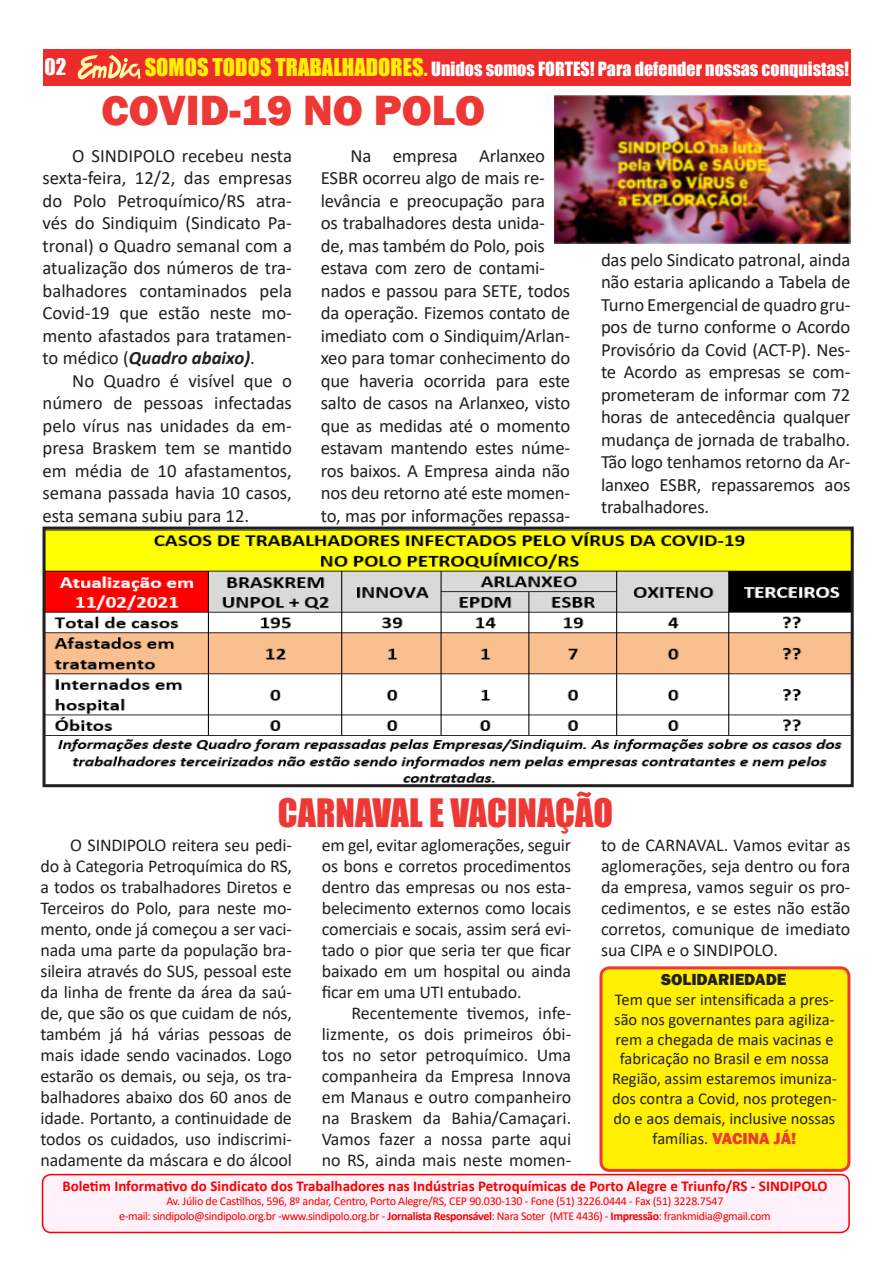
<style>
.page{position:relative;width:893px;height:1263px;background:#fff}
.page>*{position:absolute;margin:0;border:0;box-sizing:border-box;transform-origin:0 0}
.Titulos{font:800 43.5px "Franklin Gothic";color:#ee3835}
.Titulos-2{font:36px "Impact";color:#ee3835}
.t1{font:21px "Impact";color:#fff}
.Texto{font:18.75px/22.5px "Calibri";letter-spacing:-.01em;color:#231f20;text-align:justify}
.Texto-2{font:18px/21px "Calibri";letter-spacing:-.01em;color:#231f20;text-align:justify}
.t2{font:18px "Impact";color:#fff}
.Texto-3{font:16.5px/19.8px "Calibri";color:#231f20;text-align:center}
.Texto-4{font:700 15px "Calibri";color:#f90000}
.Texto-5{font:12px "Calibri";letter-spacing:-.03em;color:#f90000}
.s1{font-size:22.5px;color:#fff101}
.s2{font-size:21px;color:#fff101}
.s3{font-weight:700;font-style:italic}
.s4{font-family:"Franklin Gothic";font-weight:800}
.s5{font-family:"Franklin Gothic";font-weight:800;color:#ee3835}
.s6{font-weight:700}
</style>
<div class="page">
<div style="left:43px;top:1174px;width:806px;height:58px;background:#fef1fa;border-radius:9px"></div>
<div style="left:42px;top:1174px;width:808px;height:59px;border:2px solid #f90000;border-radius:9px"></div>
<div style="left:43px;top:49px;width:807px;height:36px;background:#ee2b2b"></div>
<svg style="left:78px;top:55px;width:62px;height:24px"></svg>
<img style="left:555px;top:96px;width:295px;height:147px">
<img style="left:47px;top:530px;width:803px;height:253px">
<div style="left:43px;top:526px;width:811px;height:261px;border:3px solid #231f20"></div>
<div style="left:601px;top:968px;width:248px;height:202px;background:#fff101;border-radius:9px"></div>
<div style="left:599px;top:966px;width:251px;height:206px;border:3px solid #ee3835;border-radius:9px"></div>
<p class="t1" style="left:45px;top:50px;width:23px">02</p>
<p class="t2" style="left:145px;top:55px;width:706px"><span class="s1">SOMOS TODOS TRABALHADORES</span><span class="s2">.</span> Unidos somos FORTES! Para defender nossas conquistas!</p>
<p class="Titulos" style="left:102px;top:82px;width:385px">COVID-19 NO POLO</p>
<p class="Texto" style="left:43px;top:144px;width:251px;text-indent:30px">O SINDIPOLO recebeu nesta sexta-feira, 12/2, das empresas do Polo Petroquímico/RS atra&shy;vés do Sindiquim (Sindicato Pa&shy;tronal) o Quadro semanal com a atualização dos números de tra&shy;balhadores contaminados pela Covid-19 que estão neste mo&shy;mento afastados para tratamen&shy;to médico (<span class="s3">Quadro abaixo)</span>.</p>
<p class="Texto" style="left:43px;top:369px;width:251px;text-indent:30px">No Quadro é visível que o número de pessoas infectadas pelo vírus nas unidades da em&shy;presa Braskem tem se mantido em média de 10 afastamentos, semana passada havia 10 casos, esta semana subiu para 12.</p>
<p class="Texto" style="left:321px;top:144px;width:251px;text-align:left;text-indent:30px">Na empresa Arlanxeo<br>ESBR ocorreu algo de mais re&shy;levância e preocupação para<br>os trabalhadores desta unida&shy;de, mas também do Polo, pois estava com zero de contami&shy;nados e passou para SETE, todos da operação. Fizemos contato de imediato com o Sindiquim/Arlan&shy;xeo para tomar conhecimento do que haveria ocorrida para este salto de casos na Arlanxeo, visto que as medidas até o momento estavam mantendo estes núme&shy;ros baixos. A Empresa ainda não nos deu retorno até este momen&shy;to, mas por informações repassa-</p>
<p class="Texto" style="left:601px;top:248px;width:251px">das pelo Sindicato patronal, ainda não estaria aplicando a Tabela de Turno Emergencial de quadro gru&shy;pos de turno conforme o Acordo Provisório da Covid (ACT-P). Nes&shy;te Acordo as empresas se com&shy;prometeram de informar com 72 horas de antecedência qualquer mudança de jornada de trabalho.<br>Tão logo tenhamos retorno da Ar&shy;lanxeo ESBR, repassaremos aos trabalhadores.</p>
<p class="Titulos-2" style="left:278px;top:784px;width:337px">CARNAVAL E VACINAÇÃO</p>
<p class="Texto-2" style="left:322px;top:834px;width:251px">em gel, evitar aglomerações, seguir os bons e corretos procedimentos dentro das empresas ou nos esta&shy;belecimento externos como locais comerciais e socais, assim será evi&shy;tado o pior que seria ter que ficar baixado em um hospital ou ainda ficar em uma UTI entubado.</p>
<p class="Texto-2" style="left:322px;top:1002px;width:251px;text-indent:30px">Recentemente tivemos, infe&shy;lizmente, os dois primeiros óbi&shy;tos no setor petroquímico. Uma companheira da Empresa Innova em Manaus e outro companheiro na Braskem da Bahia/Camaçari.<br>Vamos fazer a nossa parte aqui no RS, ainda mais neste momen-</p>
<p class="Texto-2" style="left:40px;top:834px;width:253px;text-indent:30px">O SINDIPOLO reitera seu pedi&shy;do à Categoria Petroquímica do RS, a todos os trabalhadores Diretos e Terceiros do Polo, para neste mo&shy;mento, onde já começou a ser vaci&shy;nada uma parte da população bra&shy;sileira através do SUS, pessoal este da linha de frente da área da saú&shy;de, que são os que cuidam de nós, também já há várias pessoas de mais idade sendo vacinados. Logo estarão os demais, ou seja, os tra&shy;balhadores abaixo dos 60 anos de idade. Portanto, a continuidade de todos os cuidados, uso indiscrimi&shy;nadamente da máscara e do álcool</p>
<p class="Texto-2" style="left:601px;top:834px;width:251px">to de CARNAVAL. Vamos evitar as aglomerações, seja dentro ou fora da empresa, vamos seguir os pro&shy;cedimentos, e se estes não estão corretos, comunique de imediato sua CIPA e o SINDIPOLO.</p>
<p class="Texto-3" style="left:612px;top:969px;width:226px"><span class="s4">SOLIDARIEDADE<br></span>Tem que ser intensificada a pres&shy;são nos governantes para agiliza&shy;rem a chegada de mais vacinas e fabricação no Brasil e em nossa<br>Região, assim estaremos imuniza&shy;dos contra a Covid, nos protegen&shy;do e aos demais, inclusive nossas famílias. <span class="s5">VACINA JÁ!</span></p>
<p class="Texto-4" style="left:62px;top:1175px;width:767px">Boletim Informativo do Sindicato dos Trabalhadores nas Indústrias Petroquímicas de Porto Alegre e Triunfo/RS - SINDIPOLO</p>
<p class="Texto-5" style="left:166px;top:1193px;width:559px">Av. Júlio de Castilhos, 596, 8º andar, Centro, Porto Alegre/RS, CEP 90.030-130 - Fone (51) 3226.0444 - Fax (51) 3228.7547</p>
<p class="Texto-5" style="left:119px;top:1207px;width:653px">e-mail: sindipolo@sindipolo.org.br -www.sindipolo.org.br - <span class="s6">Jornalista Responsável</span>: Nara Soter (MTE 4436) - <span class="s6">Impressão</span>: frankmidia@gmail.com</p>
</div>
